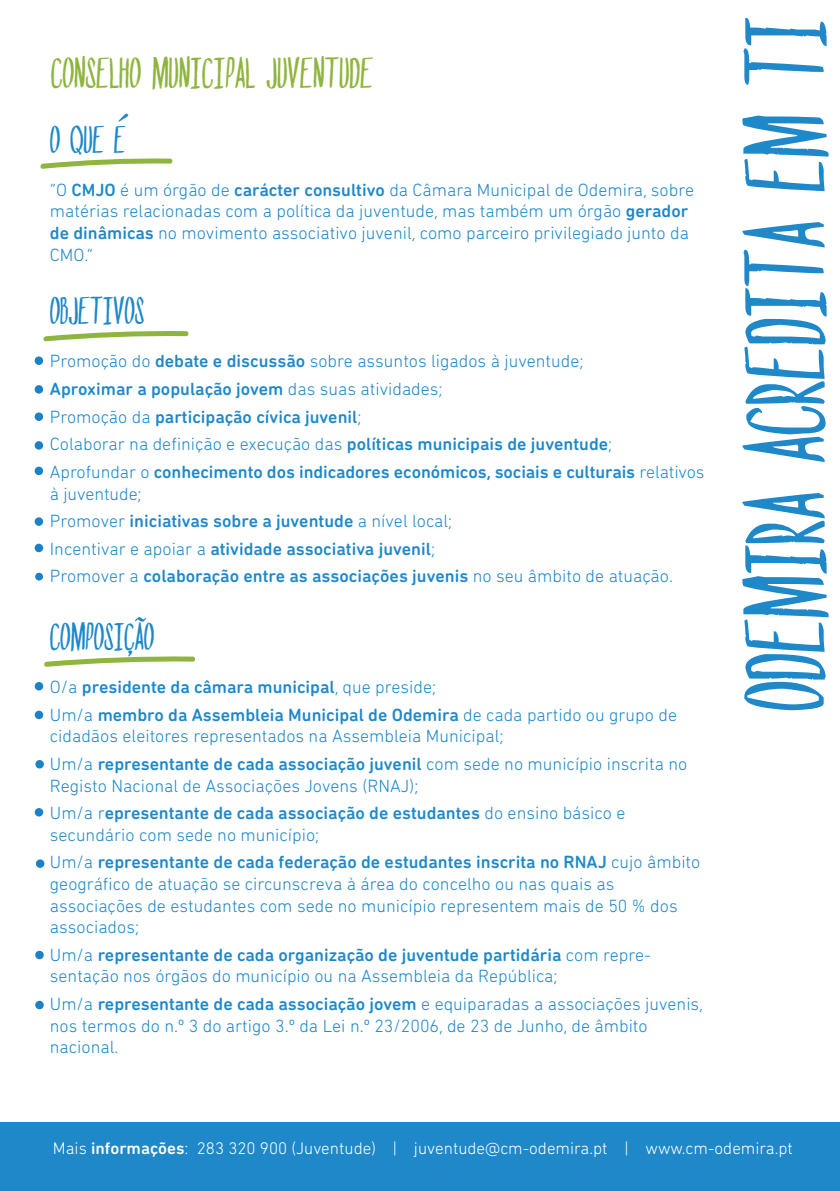
<style>
.page{position:relative;width:840px;height:1191px;background:#fff}
.page>*{position:absolute;margin:0;border:0;box-sizing:border-box;transform-origin:0 0}
.t1{font:94.2px "PARNASSUS";color:#1e88c9}
.t2{font:44.8px "PARNASSUS";color:#1e88c9}
.t3{font:37.6px "PARNASSUS";color:#1e88c9}
.t4{font:36px "PARNASSUS";color:#8eb53e}
.t5{font:32px "PARNASSUS";color:#1e88c9}
.t6{font:300 18px/21.6px "DIN Next Rounded LT Pro";color:#1e88c9}
.t7{font:500 18px/27.6px "DIN Next Rounded LT Pro";color:#1e88c9}
.t8{font:300 17px "DIN Next Rounded LT Pro";color:#fff}
.s1{font-weight:500}
.s2{font-weight:300}
</style>
<div class="page">
<div style="left:0;top:1122px;width:839px;height:69px;background:#1e88c9"></div>
<svg style="left:135px;top:617px;width:11px;height:4px"></svg>
<svg style="left:43px;top:331px;width:146px;height:10px"></svg>
<svg style="left:40px;top:158px;width:133px;height:11px"></svg>
<svg style="left:44px;top:656px;width:152px;height:11px"></svg>
<div style="left:35px;top:682px;width:8px;height:8px;background:#1b82c5;border-radius:50%"></div>
<div style="left:35px;top:710px;width:8px;height:9px;background:#1b82c5;border-radius:50%"></div>
<div style="left:35px;top:760px;width:9px;height:8px;background:#1b82c5;border-radius:50%"></div>
<div style="left:35px;top:808px;width:8px;height:8px;background:#1b82c5;border-radius:50%"></div>
<div style="left:36px;top:859px;width:8px;height:9px;background:#1b82c5;border-radius:50%"></div>
<svg style="left:35px;top:950px;width:9px;height:9px"></svg>
<svg style="left:35px;top:1000px;width:9px;height:9px"></svg>
<div style="left:35px;top:356px;width:8px;height:9px;background:#1b82c5;border-radius:50%"></div>
<div style="left:35px;top:385px;width:8px;height:9px;background:#1b82c5;border-radius:50%"></div>
<div style="left:35px;top:412px;width:8px;height:9px;background:#1b82c5;border-radius:50%"></div>
<div style="left:35px;top:441px;width:8px;height:9px;background:#1b82c5;border-radius:50%"></div>
<div style="left:35px;top:466px;width:8px;height:9px;background:#1b82c5;border-radius:50%"></div>
<div style="left:35px;top:517px;width:8px;height:9px;background:#1b82c5;border-radius:50%"></div>
<div style="left:35px;top:543px;width:8px;height:9px;background:#1b82c5;border-radius:50%"></div>
<div style="left:35px;top:573px;width:8px;height:7px;background:#1b82c5;border-radius:50%"></div>
<h3 class="t4" style="left:51px;top:52px;width:324px">CONSELHO MUNICIPAL JUVENTUDE</h3>
<h2 class="t2" style="left:117px;top:101px;width:13px">´</h2>
<h3 class="t5" style="left:50px;top:121px;width:77px">O QUE E</h3>
<p class="t6" style="left:50px;top:179px;width:645px">“O <span class="s1">CMJO</span> é um órgão de <span class="s1">carácter consultivo</span> da Câmara Municipal de Odemira, sobre matérias relacionadas com a política da juventude, mas também um órgão <span class="s1">gerador de dinâmicas</span> no movimento associativo juvenil, como parceiro privilegiado junto da CMO.”</p>
<h3 class="t5" style="left:50px;top:292px;width:96px">OBJETIVOS</h3>
<p class="t7" style="left:50px;top:347px;width:655px"><span class="s2">Promoção do</span> debate e discussão <span class="s2">sobre assuntos ligados à juventude;<br></span>Aproximar a população jovem <span class="s2">das suas atividades;<br>Promoção da</span> participação cívica juvenil<span class="s2">;<br>Colaborar na definição e execução das</span> políticas municipais de juventude<span class="s2">;<br>Aprofundar o</span> conhecimento dos indicadores económicos, sociais e culturais <span class="s2">relativos</span></p>
<p class="t7" style="left:50px;top:479px;width:624px"><span class="s2">à juventude;<br>Promover</span> iniciativas sobre a juventude <span class="s2">a nível local;<br>Incentivar e apoiar a</span> atividade associativa juvenil<span class="s2">;<br>Promover a</span> colaboração entre as associações juvenis <span class="s2">no seu âmbito de atuação.</span></p>
<h3 class="t5" style="left:50px;top:618px;width:106px">COMPOSICAO</h3>
<p class="t7" style="left:50px;top:673px;width:628px"><span class="s2">O/a</span> presidente da câmara municipal<span class="s2">, que preside;<br>Um/a</span> membro da Assembleia Municipal de Odemira <span class="s2">de cada partido ou grupo de</span></p>
<p class="t6" style="left:50px;top:722px;width:638px;line-height:27.6px">cidadãos eleitores representados na Assembleia Municipal;<br>Um/a <span class="s1">representante de cada associação juvenil</span> com sede no município inscrita no</p>
<p class="t6" style="left:50px;top:771px;width:577px;line-height:27.6px">Registo Nacional de Associações Jovens (RNAJ);<br>Um/a r<span class="s1">epresentante de cada associação de estudantes</span> do ensino básico e</p>
<p class="t7" style="left:50px;top:820px;width:651px"><span class="s2">secundário com sede no município;<br>Um/a</span> representante de cada federação de estudantes inscrita no RNAJ <span class="s2">cujo âmbito</span></p>
<p class="t6" style="left:50px;top:873px;width:629px">geográfico de atuação se circunscreva à área do concelho ou nas quais as associações de estudantes com sede no município representem mais de 50 % dos associados;</p>
<p class="t6" style="left:50px;top:943px;width:602px">Um/a <span class="s1">representante de cada organização de juventude partidária</span> com repre&shy;sentação nos órgãos do município ou na Assembleia da República;</p>
<p class="t6" style="left:50px;top:993px;width:654px">Um/a <span class="s1">representante de cada associação jovem</span> e equiparadas a associações juvenis, nos termos do n.º 3 do artigo 3.º da Lei n.º 23/2006, de 23 de Junho, de âmbito nacional.</p>
<h3 class="t3" style="left:128px;top:615px;width:6px">,</h3>
<h1 class="t1" style="left:730px;top:711px;width:696px;rotate:-90deg">ODEMIRA ACREDITA EM TI</h1>
<p class="t8" style="left:53px;top:1138px;width:741px">Mais <span class="s1">informações</span>: 283 320 900 (Juventude) | juventude@cm-odemira.pt | www.cm-odemira.pt</p>
</div>
